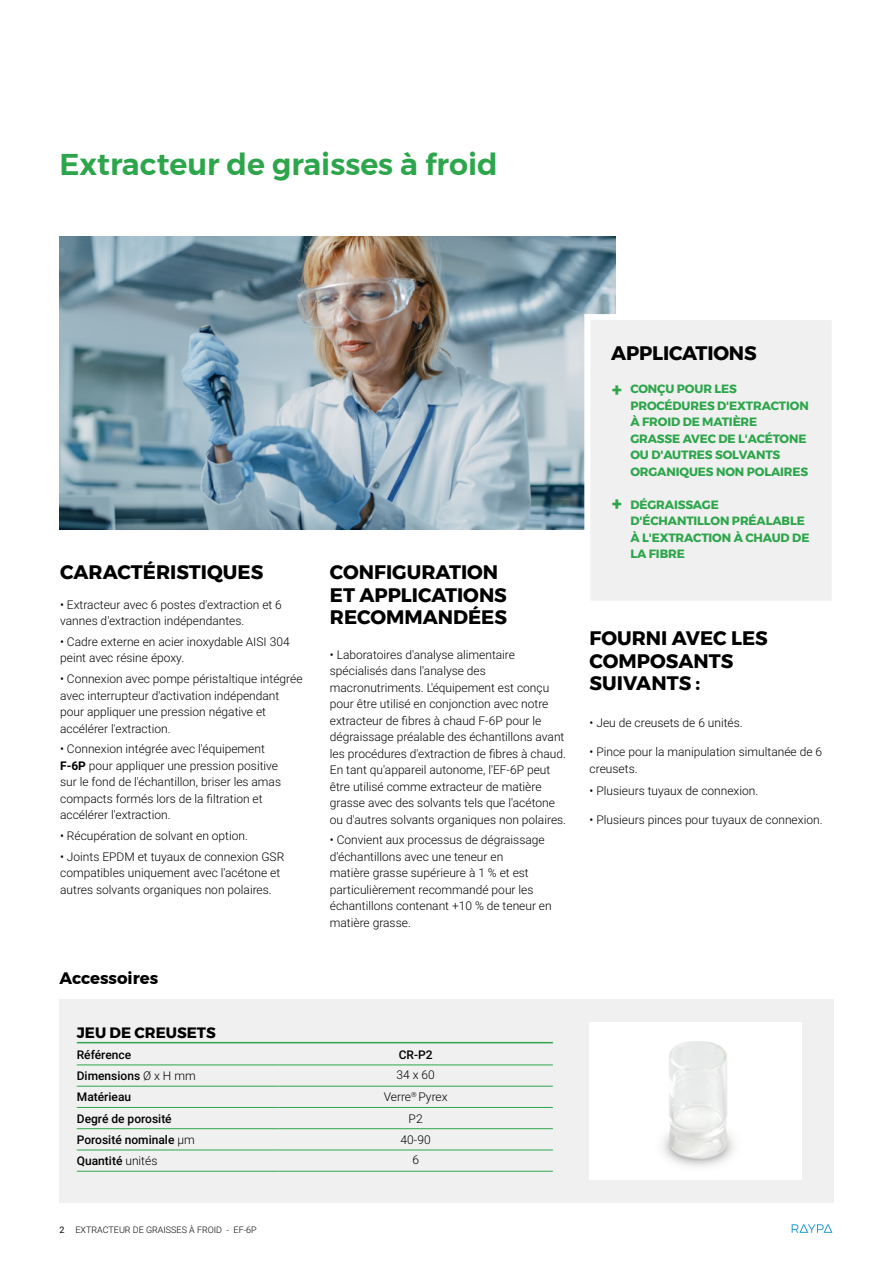
<style>
.page{position:relative;width:893px;height:1263px;background:#fff}
.page>*{position:absolute;margin:0;border:0;box-sizing:border-box;transform-origin:0 0}
.t1{font:600 30px "Montserrat";color:#2da64b}
.t2{font:700 19.5px/22.4px "Montserrat";color:#000}
.t3{font:900 18px "Roboto";color:#2da64b}
.t4{font:700 16.5px "Montserrat";color:#000}
.t5{font:700 15px "Montserrat";color:#000}
.t6{font:300 12px/16.5px "Roboto";color:#000}
.t7{font:700 12px/16.5px "Montserrat";letter-spacing:-.01em;color:#2da64b}
.t8{font:500 12px "Roboto";color:#000}
.t9{font:300 9px "Roboto";color:#000}
.s1{font-weight:700}
.s2{font-weight:300}
.s3{font-weight:400}
</style>
<div class="page">
<svg style="left:792px;top:1224px;width:40px;height:9px"></svg>
<div style="left:60px;top:999px;width:774px;height:204px;background:#f0f0f0"></div>
<div style="left:590px;top:1023px;width:212px;height:157px;background:#fff"></div>
<img style="left:662px;top:1041px;width:72px;height:126px">
<hr style="left:77px;top:1042px;width:476px;height:1px;background:#2da64b">
<hr style="left:77px;top:1065px;width:201px;height:1px;background:#2da64b">
<hr style="left:278px;top:1065px;width:275px;height:1px;background:#2da64b">
<hr style="left:77px;top:1086px;width:201px;height:1px;background:#2da64b">
<hr style="left:278px;top:1086px;width:275px;height:1px;background:#2da64b">
<hr style="left:77px;top:1107px;width:201px;height:1px;background:#2da64b">
<hr style="left:278px;top:1107px;width:275px;height:1px;background:#2da64b">
<hr style="left:77px;top:1128px;width:201px;height:1px;background:#2da64b">
<hr style="left:278px;top:1128px;width:275px;height:1px;background:#2da64b">
<hr style="left:77px;top:1150px;width:201px;height:1px;background:#2da64b">
<hr style="left:278px;top:1150px;width:275px;height:1px;background:#2da64b">
<hr style="left:77px;top:1171px;width:201px;height:1px;background:#2da64b">
<hr style="left:278px;top:1171px;width:275px;height:1px;background:#2da64b">
<img style="left:59px;top:237px;width:556px;height:292px">
<div style="left:581px;top:311px;width:251px;height:289px;background:#f0f0f0"></div>
<h1 class="t1" style="left:60px;top:141px;width:440px">Extracteur de graisses à froid</h1>
<h2 class="t2" style="left:60px;top:561px;width:205px">CARACTÉRISTIQUES</h2>
<p class="t6" style="left:60px;top:595px;width:223px">• Extracteur avec 6 postes d'extraction et 6 vannes d'extraction indépendantes.</p>
<p class="t6" style="left:60px;top:633px;width:231px">• Cadre externe en acier inoxydable AISI 304 peint avec résine époxy.</p>
<p class="t6" style="left:60px;top:670px;width:244px">• Connexion avec pompe péristaltique intégrée avec interrupteur d'activation indépendant pour appliquer une pression négative et accélérer l'extraction.</p>
<p class="t6" style="left:60px;top:740px;width:222px">• Connexion intégrée avec l'équipement <span class="s1">F-6P</span> pour appliquer une pression positive sur le fond de l'échantillon, briser les amas compacts formés lors de la filtration et accélérer l'extraction.</p>
<p class="t6" style="left:60px;top:827px;width:189px">• Récupération de solvant en option.</p>
<p class="t6" style="left:60px;top:848px;width:226px">• Joints EPDM et tuyaux de connexion GSR compatibles uniquement avec l'acétone et autres solvants organiques non polaires.</p>
<h3 class="t4" style="left:60px;top:965px;width:100px">Accessoires</h3>
<h2 class="t2" style="left:330px;top:561px;width:179px">CONFIGURATION<br>ET APPLICATIONS<br>RECOMMANDÉES</h2>
<p class="t6" style="left:330px;top:646px;width:238px">• Laboratoires d'analyse alimentaire spécialisés dans l'analyse des macronutriments. L'équipement est conçu pour être utilisé en conjonction avec notre extracteur de fibres à chaud F-6P pour le dégraissage préalable des échantillons avant les procédures d'extraction de fibres à chaud.<br>En tant qu'appareil autonome, l'EF-6P peut être utilisé comme extracteur de matière grasse avec des solvants tels que l'acétone ou d'autres solvants organiques non polaires.</p>
<p class="t6" style="left:330px;top:831px;width:223px">• Convient aux processus de dégraissage d'échantillons avec une teneur en<br>matière grasse supérieure à 1 % et est particulièrement recommandé pour les échantillons contenant +10 % de teneur en matière grasse.</p>
<p class="t5" style="left:77px;top:1020px;width:141px">JEU DE CREUSETS</p>
<p class="t8" style="left:77px;top:1046px;width:56px">Référence</p>
<p class="t8" style="left:399px;top:1046px;width:35px">CR-P2</p>
<p class="t8" style="left:77px;top:1067px;width:120px">Dimensions <span class="s2">Ø x H mm</span></p>
<p class="t6" style="left:396px;top:1066px;width:40px">34 x 60</p>
<p class="t8" style="left:77px;top:1089px;width:56px">Matérieau</p>
<p class="t6" style="left:384px;top:1088px;width:65px">Verre<sup>®</sup> Pyrex</p>
<p class="t8" style="left:77px;top:1110px;width:96px">Degré de porosité</p>
<p class="t6" style="left:409px;top:1109px;width:16px">P2</p>
<p class="t8" style="left:77px;top:1131px;width:119px">Porosité nominale <span class="s2">μm</span></p>
<p class="t6" style="left:401px;top:1131px;width:32px">40-90</p>
<p class="t8" style="left:77px;top:1152px;width:82px">Quantité <span class="s2">unités</span></p>
<p class="t6" style="left:412px;top:1151px;width:8px">6</p>
<p class="t9" style="left:60px;top:1224px;width:199px"><span class="s3">2</span> EXTRACTEUR DE GRAISSES À FROID - EF-6P</p>
<h2 class="t2" style="left:611px;top:342px;width:147px">APPLICATIONS</h2>
<p class="t7" style="left:630px;top:381px;width:180px">CONÇU POUR LES<br>PROCÉDURES D'EXTRACTION<br>À FROID DE MATIÈRE<br>GRASSE AVEC DE L'ACÉTONE<br>OU D'AUTRES SOLVANTS<br>ORGANIQUES NON POLAIRES</p>
<p class="t7" style="left:630px;top:496px;width:181px">DÉGRAISSAGE<br>D'ÉCHANTILLON PRÉALABLE<br>À L'EXTRACTION À CHAUD DE<br>LA FIBRE</p>
<h3 class="t3" style="left:612px;top:377px;width:11px">+</h3>
<h3 class="t3" style="left:612px;top:491px;width:11px">+</h3>
<h2 class="t2" style="left:590px;top:627px;width:180px">FOURNI AVEC LES<br>COMPOSANTS<br>SUIVANTS :</h2>
<p class="t6" style="left:590px;top:714px;width:155px">• Jeu de creusets de 6 unités.</p>
<p class="t6" style="left:590px;top:743px;width:234px">• Pince pour la manipulation simultanée de 6 creusets.</p>
<p class="t6" style="left:590px;top:782px;width:170px">• Plusieurs tuyaux de connexion.</p>
<p class="t6" style="left:590px;top:811px;width:234px">• Plusieurs pinces pour tuyaux de connexion.</p>
</div>
